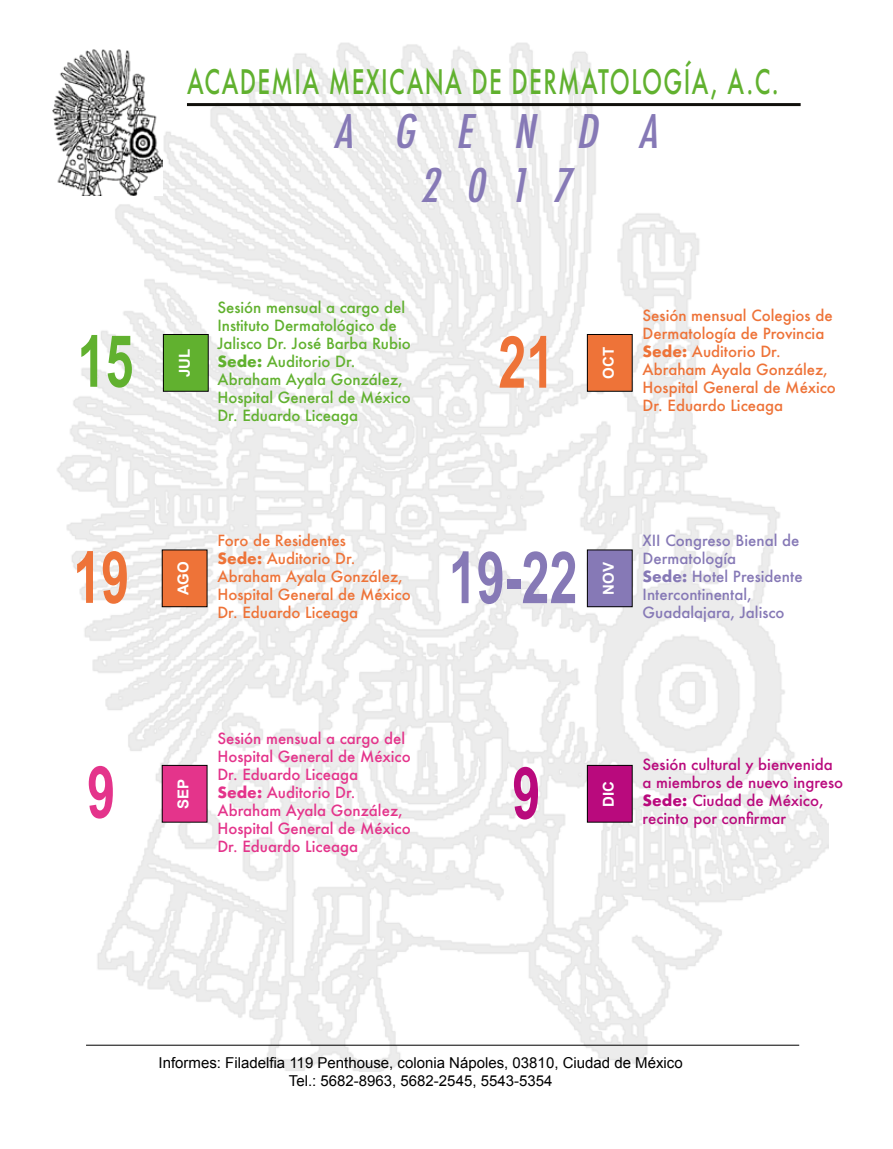
<style>
.page{position:relative;width:893px;height:1149px;background:#fff}
.page>*{position:absolute;margin:0;border:0;box-sizing:border-box;transform-origin:0 0}
.t1{font:700 72px "Arial";color:#8679b6;scale:.7 1}
.t2{font:700 72px "Arial";color:#ee7338;scale:.7 1}
.t3{font:700 72px "Arial";color:#61b12f;scale:.7 1}
.t4{font:700 72px "Arial";color:#e4348b;scale:.7 1}
.t5{font:700 72px "Arial";color:#b90a7d;scale:.7 1}
.t6{font:italic 500 condensed 45px/54px "Futura";color:#8679b6;text-align:center}
.t7{font:500 32.85px "Futura";letter-spacing:.06em;color:#61b12f;scale:.68 1}
.t8{font:500 15px/18px "Futura";color:#ee7338}
.t9{font:500 15px/18px "Futura";color:#61b12f}
.t10{font:500 15px/18px "Futura";color:#e4348b}
.t11{font:15px/18px "Arial";color:#000;text-align:center}
.t12{font:500 15px/18px "Futura";color:#8679b6}
.t13{font:500 15px/18px "Futura";color:#b90a7d}
.t14{font:700 15px "Arial";color:#fff}
.s1{font-weight:700}
</style>
<div class="page">
<img style="left:57px;top:43px;width:771px;height:1028px">
<hr style="left:187px;top:103px;width:614px;height:3px;background:#11100b">
<hr style="left:86px;top:1044px;width:713px;height:1px;background:#000">
<img style="left:52px;top:47px;width:111px;height:149px">
<div style="left:163px;top:334px;width:45px;height:57px;background:#61b12f"></div>
<div style="left:163px;top:334px;width:45px;height:57px;border:1px solid #000"></div>
<div style="left:162px;top:549px;width:45px;height:57px;background:#ee7338"></div>
<div style="left:162px;top:765px;width:45px;height:56px;background:#e4348b"></div>
<div style="left:587px;top:334px;width:45px;height:57px;background:#ee7338"></div>
<div style="left:587px;top:334px;width:45px;height:57px;border:1px solid #000"></div>
<div style="left:587px;top:549px;width:45px;height:57px;background:#8679b6"></div>
<div style="left:587px;top:765px;width:45px;height:56px;background:#b90a7d"></div>
<div style="left:587px;top:765px;width:45px;height:57px;border:1px solid #000"></div>
<h1 class="t3" style="left:77px;top:334px;width:82px">15</h1>
<h1 class="t2" style="left:73px;top:550px;width:82px">19</h1>
<h1 class="t4" style="left:87px;top:765px;width:42px">9</h1>
<h3 class="t7" style="left:187px;top:61px;width:872px">ACADEMIA MEXICANA DE DERMATOLOGÍA, A.C.</h3>
<h2 class="t6" style="left:334px;top:106px;width:325px">AGENDA<br>2017</h2>
<p class="t14" style="left:179px;top:377px;width:30px;rotate:-90deg">JUL</p>
<p class="t9" style="left:217px;top:298px;width:195px">Sesión mensual a cargo del<br>Instituto Dermatológico de<br>Jalisco Dr. José Barba Rubio<br><span class="s1">Sede:</span> Auditorio Dr.<br>Abraham Ayala González,<br>Hospital General de México<br>Dr. Eduardo Liceaga</p>
<h1 class="t2" style="left:498px;top:335px;width:82px">21</h1>
<p class="t14" style="left:603px;top:378px;width:33px;rotate:-90deg">OCT</p>
<p class="t8" style="left:643px;top:306px;width:195px">Sesión mensual Colegios de<br>Dermatología de Provincia<br><span class="s1">Sede:</span> Auditorio Dr.<br>Abraham Ayala González,<br>Hospital General de México<br>Dr. Eduardo Liceaga</p>
<p class="t14" style="left:178px;top:595px;width:36px;rotate:-90deg">AGO</p>
<p class="t8" style="left:217px;top:531px;width:195px">Foro de Residentes<br><span class="s1">Sede:</span> Auditorio Dr.<br>Abraham Ayala González,<br>Hospital General de México<br>Dr. Eduardo Liceaga</p>
<h1 class="t1" style="left:449px;top:550px;width:186px">19-22</h1>
<p class="t14" style="left:603px;top:594px;width:34px;rotate:-90deg">NOV</p>
<p class="t12" style="left:643px;top:531px;width:162px">XII Congreso Bienal de<br>Dermatología<br><span class="s1">Sede:</span> Hotel Presidente<br>Intercontinental,<br>Guadalajara, Jalisco</p>
<p class="t14" style="left:178px;top:808px;width:32px;rotate:-90deg">SEP</p>
<p class="t10" style="left:217px;top:728px;width:195px">Sesión mensual a cargo del<br>Hospital General de México<br>Dr. Eduardo Liceaga<br><span class="s1">Sede:</span> Auditorio Dr.<br>Abraham Ayala González,<br>Hospital General de México<br>Dr. Eduardo Liceaga</p>
<h1 class="t5" style="left:512px;top:766px;width:42px">9</h1>
<p class="t14" style="left:603px;top:806px;width:27px;rotate:-90deg">DIC</p>
<p class="t13" style="left:643px;top:755px;width:202px">Sesión cultural y bienvenida a miembros de nuevo ingreso<br><span class="s1">Sede:</span> Ciudad de México, recinto por confirmar</p>
<p class="t11" style="left:159px;top:1053px;width:526px">Informes: Filadelfia 119 Penthouse, colonia Nápoles, 03810, Ciudad de México<br>Tel.: 5682-8963, 5682-2545, 5543-5354</p>
</div>
